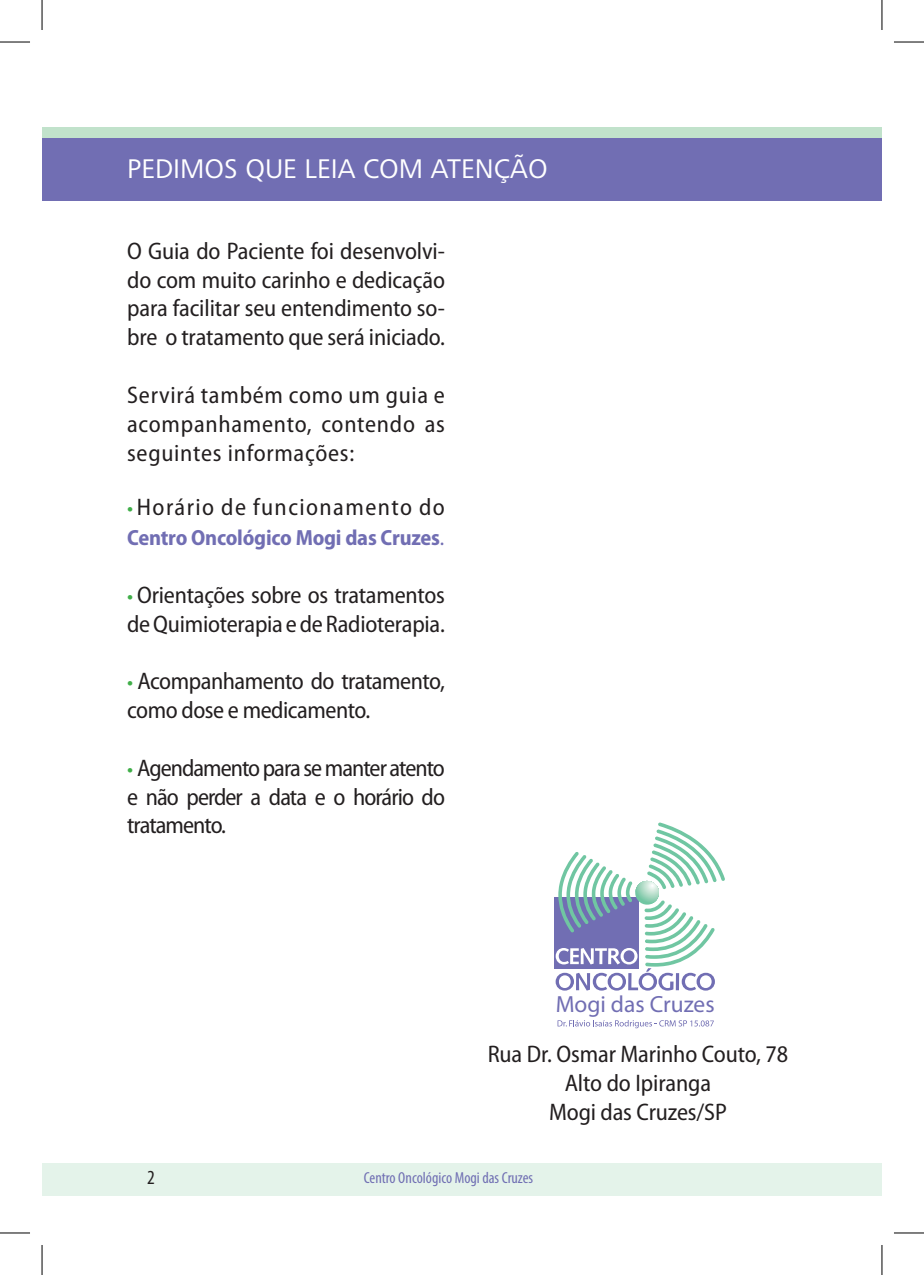
<style>
.page{position:relative;width:924px;height:1275px;background:#fff}
.page>*{position:absolute;margin:0;border:0;box-sizing:border-box;transform-origin:0 0}
.t1{font:28px "Frutiger Next LTW1 G";color:#fff}
.t2{font:semi-condensed 24px/28.8px "Myriad Pro";letter-spacing:-.01em;color:#231f20;text-align:justify}
.t3{font:semi-condensed 24px "Myriad Pro";letter-spacing:.06em;color:#231f20}
.t4{font:23.4px "Myriad Pro";color:#716eb3}
.t5{font:700 semi-condensed 22px "Myriad Pro";letter-spacing:-.01em;color:#716eb3}
.t6{font:condensed 20px "Myriad Pro";color:#231f20}
.t7{font:condensed 16px "Myriad Pro";color:#706fb3}
.s1{font-size:22px;color:#40ae49}
.s2{font-weight:400}
</style>
<div class="page">
<div style="left:42px;top:1163px;width:839px;height:32px;background:#e4f3ea"></div>
<div style="left:42px;top:127px;width:839px;height:70px;background:#c1e2cb"></div>
<div style="left:42px;top:138px;width:839px;height:63px;background:#716eb3"></div>
<svg style="left:557px;top:1020px;width:156px;height:8px"></svg>
<svg style="left:555px;top:822px;width:169px;height:168px"></svg>
<hr style="left:0;top:42px;width:30px;height:1px;background:#000">
<hr style="left:893px;top:42px;width:30px;height:1px;background:#000">
<hr style="left:0;top:1232px;width:30px;height:1px;background:#000">
<hr style="left:893px;top:1232px;width:30px;height:1px;background:#000">
<hr style="left:42px;top:0;width:1px;height:30px;background:#000">
<hr style="left:42px;top:1245px;width:1px;height:30px;background:#000">
<hr style="left:881px;top:0;width:1px;height:30px;background:#000">
<hr style="left:881px;top:1245px;width:1px;height:30px;background:#000">
<p class="t1" style="left:127px;top:152px;width:422px">PEDIMOS QUE LEIA COM ATENÇÃO</p>
<p class="t2" style="left:127px;top:236px;width:319px">O Guia do Paciente foi desenvolvi&shy;do com muito carinho e dedicação para facilitar seu entendimento so&shy;bre o tratamento que será iniciado.</p>
<p class="t2" style="left:127px;top:380px;width:319px">Servirá também como um guia e acompanhamento, contendo as seguintes informações:</p>
<p class="t3" style="left:127px;top:492px;width:319px"><span class="s1">•</span>Horário de funcionamento do</p>
<p class="t5" style="left:127px;top:524px;width:318px">Centro Oncológico Mogi das Cruzes<span class="s2">.</span></p>
<p class="t2" style="left:127px;top:580px;width:319px"><span class="s1">•</span> Orientações sobre os tratamentos de Quimioterapia e de Radioterapia.</p>
<p class="t2" style="left:127px;top:666px;width:319px"><span class="s1">•</span> Acompanhamento do tratamento, como dose e medicamento.</p>
<p class="t2" style="left:127px;top:753px;width:319px"><span class="s1">•</span> Agendamento para se manter atento e não perder a data e o horário do tratamento.</p>
<p class="t4" style="left:555px;top:989px;width:160px">Mogi das Cruzes</p>
<p class="t2" style="left:487px;top:1039px;width:302px;text-align:center">Rua Dr. Osmar Marinho Couto, 78<br>Alto do Ipiranga<br>Mogi das Cruzes/SP</p>
<p class="t6" style="left:147px;top:1164px;width:9px">2</p>
<p class="t7" style="left:364px;top:1167px;width:171px">Centro Oncológico Mogi das Cruzes</p>
</div>
